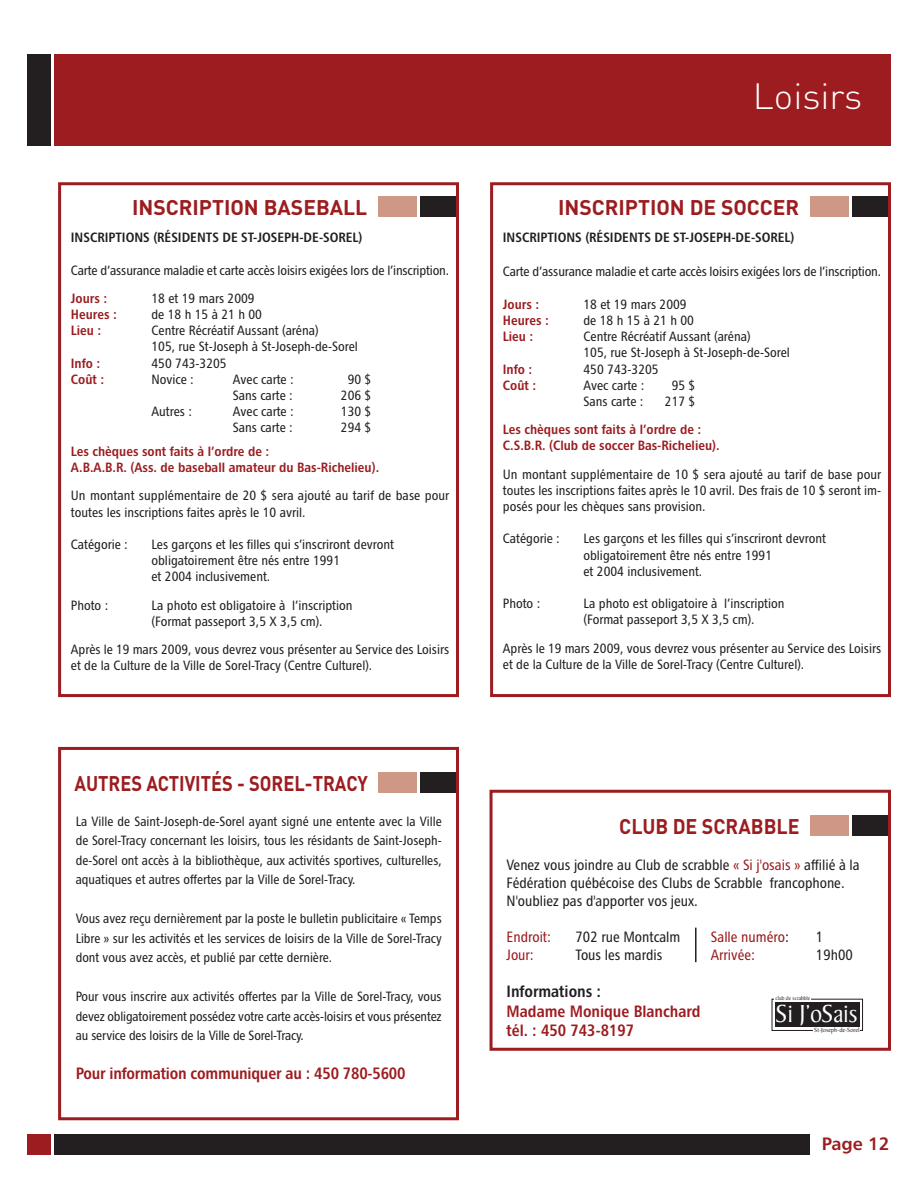
<style>
.page{position:relative;width:918px;height:1188px;background:#fff}
.page>*{position:absolute;margin:0;border:0;box-sizing:border-box;transform-origin:0 0}
.t1{font:300 36px "DIN";color:#fff}
.t2{font:26.55px "Baker Signet";color:#fff;scale:.9 1}
.t3{font:700 21px "DIN";color:#9c1c1f}
.t4{font:700 21px "DIN";color:#9c1c1f;scale:.87 1}
.t5{font:700 21px "DIN";color:#9c1c1f;scale:.93 1}
.t6{font:18px "Chaloult Demi Gras";color:#9c1c1f}
.t7{font:16.5px/19.8px "Chaloult Cond Demi Gras";letter-spacing:-.01em;color:#9c1c1f}
.t8{font:16.5px "Chaloult Cond Demi Gras";color:#231f20}
.t9{font:15px/18px "Chaloult Cond";color:#231f20}
.t10{font:15px "Chaloult Cond";color:#9c1c1f}
.t11{font:13.5px/16.2px "Chaloult Cond";color:#231f20}
.t12{font:13.5px/16.2px "Chaloult Cond Demi Gras";color:#9c1c1f}
.t13{font:13.5px "Chaloult Cond Demi Gras";color:#231f20}
.t14{font:13.5px "Chaloult Cond";letter-spacing:.245em;color:#231f20}
.t15{font:6.45px "Baker Signet";color:#231f20}
.t16{font:5.85px "Baker Signet";color:#231f20}
.s1{color:#9c1c1f}
.s2{color:#231f20}
</style>
<div class="page">
<div style="left:54px;top:1134px;width:756px;height:20px;background:#231f20"></div>
<div style="left:54px;top:54px;width:837px;height:91px;background:#9c1c1f"></div>
<div style="left:27px;top:54px;width:24px;height:91px;background:#231f20"></div>
<div style="left:27px;top:1134px;width:24px;height:20px;background:#9c1c1f"></div>
<div style="left:852px;top:196px;width:37px;height:20px;background:#231f20"></div>
<div style="left:810px;top:196px;width:39px;height:20px;background:#cf9785"></div>
<div style="left:490px;top:182px;width:401px;height:515px;border:3px solid #9c1c1f"></div>
<div style="left:420px;top:196px;width:37px;height:20px;background:#231f20"></div>
<div style="left:378px;top:196px;width:39px;height:20px;background:#cf9785"></div>
<div style="left:58px;top:182px;width:401px;height:515px;border:3px solid #9c1c1f"></div>
<div style="left:810px;top:816px;width:39px;height:20px;background:#cf9785"></div>
<div style="left:852px;top:816px;width:37px;height:20px;background:#231f20"></div>
<div style="left:490px;top:790px;width:401px;height:261px;border:3px solid #9c1c1f"></div>
<div style="left:772px;top:999px;width:91px;height:32px;border:1px solid #231f20"></div>
<div style="left:775px;top:1003px;width:85px;height:24px;background:#231f20"></div>
<div style="left:774px;top:996px;width:37px;height:5px;background:#fff"></div>
<hr style="left:813px;top:1028px;width:47px;height:4px;background:#fff">
<hr style="left:695px;top:928px;width:2px;height:34px;background:#231f20">
<div style="left:378px;top:773px;width:39px;height:20px;background:#cf9785"></div>
<div style="left:420px;top:773px;width:37px;height:20px;background:#231f20"></div>
<div style="left:58px;top:747px;width:401px;height:373px;border:3px solid #9c1c1f"></div>
<h3 class="t3" style="left:132px;top:195px;width:237px">INSCRIPTION BASEBALL</h3>
<p class="t13" style="left:71px;top:233px;width:293px">INSCRIPTIONS (RÉSIDENTS DE ST-JOSEPH-DE-SOREL)</p>
<p class="t11" style="left:71px;top:263px;width:380px">Carte d’assurance maladie et carte accès loisirs exigées lors de l’inscription.</p>
<p class="t12" style="left:71px;top:291px;width:38px">Jours :</p>
<p class="t11" style="left:152px;top:291px;width:105px">18 et 19 mars 2009</p>
<p class="t12" style="left:71px;top:307px;width:48px">Heures :</p>
<p class="t14" style="left:152px;top:310px;width:112px">de18h15à21h00</p>
<p class="t12" style="left:71px;top:324px;width:32px">Lieu :</p>
<p class="t11" style="left:152px;top:324px;width:208px">Centre Récréatif Aussant (aréna)<br>105, rue St-Joseph à St-Joseph-de-Sorel</p>
<p class="t12" style="left:71px;top:356px;width:31px">Info :</p>
<p class="t11" style="left:152px;top:356px;width:77px">450 743-3205</p>
<p class="t12" style="left:71px;top:372px;width:35px">Coût :</p>
<p class="t11" style="left:152px;top:372px;width:44px">Novice :</p>
<p class="t11" style="left:233px;top:372px;width:62px">Avec carte :</p>
<p class="t11" style="left:348px;top:372px;width:25px">90 $</p>
<p class="t11" style="left:233px;top:388px;width:62px">Sans carte :</p>
<p class="t11" style="left:341px;top:388px;width:32px">206 $</p>
<p class="t11" style="left:152px;top:405px;width:42px">Autres :</p>
<p class="t11" style="left:233px;top:405px;width:62px">Avec carte :</p>
<p class="t11" style="left:341px;top:405px;width:32px">130 $</p>
<p class="t11" style="left:233px;top:421px;width:62px">Sans carte :</p>
<p class="t11" style="left:341px;top:421px;width:32px">294 $</p>
<p class="t12" style="left:71px;top:444px;width:310px">Les chèques sont faits à l’ordre de :<br>A.B.A.B.R. (Ass. de baseball amateur du Bas-Richelieu).</p>
<p class="t11" style="left:71px;top:489px;width:380px">Un montant supplémentaire de 20 $ sera ajouté au tarif de base pour toutes les inscriptions faites après le 10 avril.</p>
<p class="t11" style="left:71px;top:538px;width:59px">Catégorie :</p>
<p class="t11" style="left:152px;top:538px;width:244px">Les garçons et les filles qui s’inscriront devront obligatoirement être nés entre 1991<br>et 2004 inclusivement.</p>
<p class="t11" style="left:71px;top:598px;width:39px">Photo :</p>
<p class="t11" style="left:152px;top:598px;width:202px">La photo est obligatoire à l’inscription (Format passeport 3,5 X 3,5 cm).</p>
<p class="t11" style="left:71px;top:643px;width:380px">Après le 19 mars 2009, vous devrez vous présenter au Service des Loisirs et de la Culture de la Ville de Sorel-Tracy (Centre Culturel).</p>
<h3 class="t4" style="left:74px;top:772px;width:339px">AUTRES ACTIVITÉS - SOREL-TRACY</h3>
<p class="t11" style="left:76px;top:813px;width:367px;line-height:19.5px;text-align:justify">La Ville de Saint-Joseph-de-Sorel ayant signé une entente avec la Ville de Sorel-Tracy concernant les loisirs, tous les résidants de Saint-Joseph&shy;de-Sorel ont accès à la bibliothèque, aux activités sportives, culturelles, aquatiques et autres offertes par la Ville de Sorel-Tracy.</p>
<p class="t11" style="left:76px;top:910px;width:367px;line-height:19.5px;text-align:justify">Vous avez reçu dernièrement par la poste le bulletin publicitaire « Temps Libre » sur les activités et les services de loisirs de la Ville de Sorel-Tracy dont vous avez accès, et publié par cette dernière.</p>
<p class="t11" style="left:76px;top:988px;width:367px;line-height:19.5px;text-align:justify">Pour vous inscrire aux activités offertes par la Ville de Sorel-Tracy, vous devez obligatoirement possédez votre carte accès-loisirs et vous présentez au service des loisirs de la Ville de Sorel-Tracy.</p>
<p class="t7" style="left:76px;top:1065px;width:331px">Pour information communiquer au : 450 780-5600</p>
<h1 class="t1" style="left:753px;top:76px;width:111px">Loisirs</h1>
<h3 class="t3" style="left:558px;top:195px;width:243px">INSCRIPTION DE SOCCER</h3>
<p class="t13" style="left:503px;top:233px;width:293px">INSCRIPTIONS (RÉSIDENTS DE ST-JOSEPH-DE-SOREL)</p>
<p class="t11" style="left:503px;top:265px;width:380px">Carte d’assurance maladie et carte accès loisirs exigées lors de l’inscription.</p>
<p class="t12" style="left:503px;top:297px;width:38px">Jours :</p>
<p class="t11" style="left:584px;top:297px;width:105px">18 et 19 mars 2009</p>
<p class="t12" style="left:503px;top:313px;width:48px">Heures :</p>
<p class="t14" style="left:584px;top:316px;width:112px">de18h15à21h00</p>
<p class="t12" style="left:503px;top:330px;width:32px">Lieu :</p>
<p class="t11" style="left:584px;top:330px;width:208px">Centre Récréatif Aussant (aréna)<br>105, rue St-Joseph à St-Joseph-de-Sorel</p>
<p class="t12" style="left:503px;top:362px;width:31px">Info :</p>
<p class="t11" style="left:584px;top:362px;width:77px">450 743-3205</p>
<p class="t12" style="left:503px;top:378px;width:35px">Coût :</p>
<p class="t11" style="left:584px;top:378px;width:62px">Avec carte :</p>
<p class="t11" style="left:672px;top:378px;width:25px">95 $</p>
<p class="t11" style="left:584px;top:394px;width:62px">Sans carte :</p>
<p class="t11" style="left:665px;top:394px;width:32px">217 $</p>
<p class="t12" style="left:503px;top:423px;width:218px">Les chèques sont faits à l’ordre de :<br>C.S.B.R. (Club de soccer Bas-Richelieu).</p>
<p class="t11" style="left:503px;top:467px;width:380px;text-align:justify">Un montant supplémentaire de 10 $ sera ajouté au tarif de base pour toutes les inscriptions faites après le 10 avril. Des frais de 10 $ seront im&shy;posés pour les chèques sans provision.</p>
<p class="t11" style="left:503px;top:532px;width:59px">Catégorie :</p>
<p class="t11" style="left:584px;top:532px;width:244px">Les garçons et les filles qui s’inscriront devront obligatoirement être nés entre 1991<br>et 2004 inclusivement.</p>
<p class="t11" style="left:503px;top:597px;width:39px">Photo :</p>
<p class="t11" style="left:584px;top:597px;width:202px">La photo est obligatoire à l’inscription (Format passeport 3,5 X 3,5 cm).</p>
<p class="t11" style="left:503px;top:641px;width:380px">Après le 19 mars 2009, vous devrez vous présenter au Service des Loisirs et de la Culture de la Ville de Sorel-Tracy (Centre Culturel).</p>
<h3 class="t5" style="left:619px;top:815px;width:195px">CLUB DE SCRABBLE</h3>
<p class="t9" style="left:507px;top:857px;width:355px">Venez vous joindre au Club de scrabble <span class="s1">« Si j'osais »</span> affilié à la<br>Fédération québécoise des Clubs de Scrabble francophone.<br>N'oubliez pas d'apporter vos jeux.</p>
<p class="t10" style="left:507px;top:931px;width:46px">Endroit:</p>
<p class="t9" style="left:576px;top:929px;width:106px">702 rue Montcalm</p>
<p class="t10" style="left:711px;top:931px;width:79px">Salle numéro<span class="s2">:</span></p>
<p class="t9" style="left:816px;top:929px;width:9px">1</p>
<p class="t10" style="left:507px;top:949px;width:29px">Jour:</p>
<p class="t9" style="left:576px;top:947px;width:88px">Tous les mardis</p>
<p class="t10" style="left:711px;top:949px;width:46px">Arrivée:</p>
<p class="t9" style="left:816px;top:947px;width:38px">19h00</p>
<p class="t8" style="left:507px;top:985px;width:96px">Informations :</p>
<p class="t7" style="left:507px;top:1003px;width:196px">Madame Monique Blanchard tél. : 450 743-8197</p>
<p class="t16" style="left:775px;top:996px;width:37px">club de scrabble</p>
<h2 class="t2" style="left:776px;top:1003px;width:92px">Si J’oSais</h2>
<p class="t15" style="left:814px;top:1027px;width:47px">St-Joseph-de-Sorel</p>
<h3 class="t6" style="left:822px;top:1138px;width:69px">Page 12</h3>
</div>
